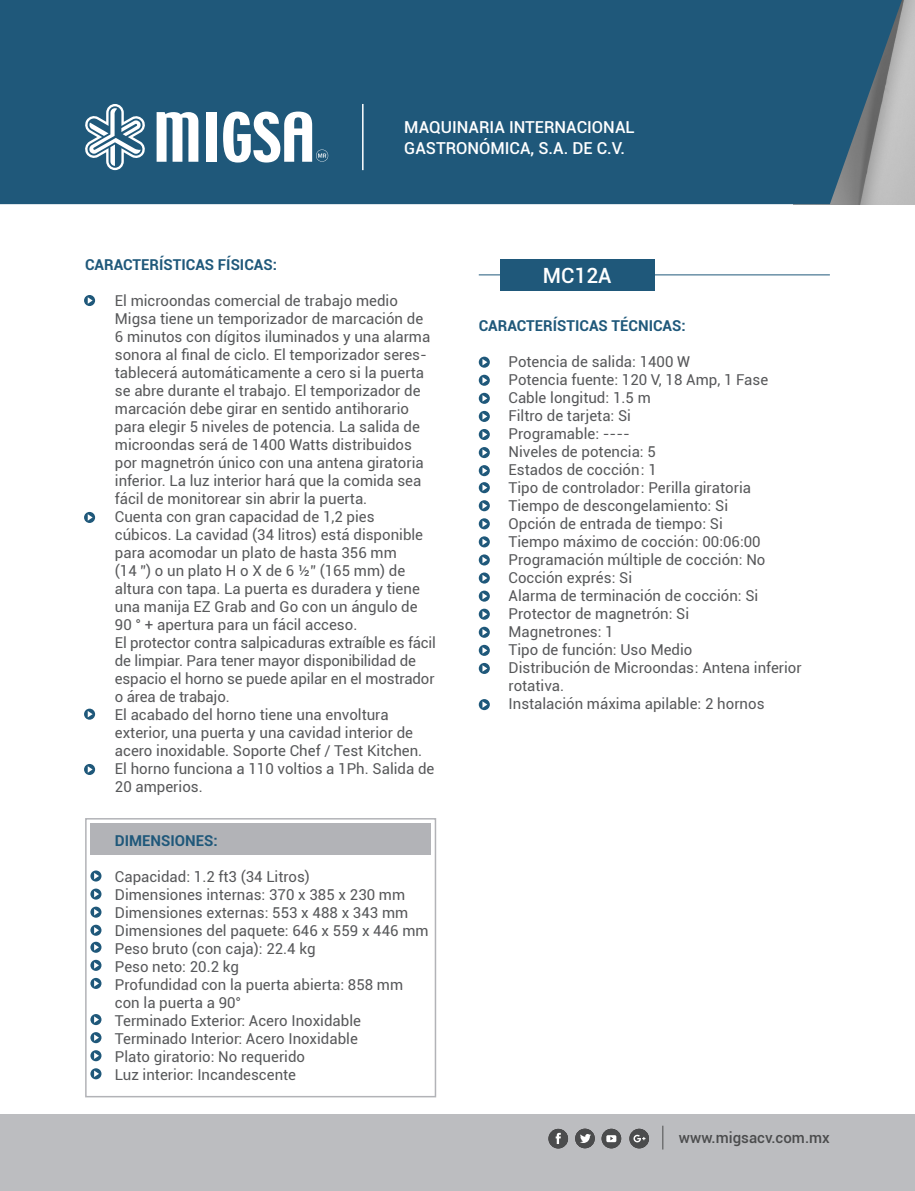
<style>
.page{position:relative;width:915px;height:1191px;background:#fff}
.page>*{position:absolute;margin:0;border:0;box-sizing:border-box;transform-origin:0 0}
.t1{font:500 21px "Roboto";color:#fff}
.t2{font:500 16.5px/21px "Roboto";color:#fff}
.t3{font:15px/18px "Roboto";color:#57585a}
.t4{font:700 15px "Roboto";color:#1f587a}
.t5{font:500 15px "Roboto";color:#4b4c4d}
</style>
<div class="page">
<hr style="left:478px;top:274px;width:351px;height:1px;background:#1f587a">
<div style="left:500px;top:259px;width:154px;height:32px;background:#1f587a"></div>
<div style="left:0;top:0;width:906px;height:204px;background:#1f587a"></div>
<div style="left:0;top:1114px;width:914px;height:77px;background:#bcbdc0"></div>
<svg style="left:84px;top:104px;width:62px;height:66px"></svg>
<svg style="left:156px;top:112px;width:42px;height:50px"></svg>
<div style="left:206px;top:112px;width:10px;height:50px;background:#fff"></div>
<svg style="left:223px;top:112px;width:105px;height:50px"></svg>
<hr style="left:362px;top:104px;width:1px;height:66px;background:#fff">
<div style="left:548px;top:1128px;width:20px;height:20px;background:#4b4c4d;border-radius:50%"></div>
<svg style="left:555px;top:1132px;width:5px;height:12px"></svg>
<div style="left:575px;top:1128px;width:19px;height:20px;background:#4b4c4d;border-radius:50%"></div>
<svg style="left:580px;top:1134px;width:10px;height:9px"></svg>
<div style="left:601px;top:1128px;width:20px;height:20px;background:#4b4c4d;border-radius:50%"></div>
<svg style="left:606px;top:1135px;width:10px;height:7px"></svg>
<div style="left:629px;top:1128px;width:19px;height:20px;background:#4b4c4d;border-radius:50%"></div>
<svg style="left:633px;top:1134px;width:12px;height:8px"></svg>
<svg style="left:662px;top:1125px;width:1px;height:24px"></svg>
<div style="left:90px;top:823px;width:341px;height:32px;background:#b2b3b7"></div>
<div style="left:85px;top:818px;width:351px;height:279px;border:2px solid #b2b3b7"></div>
<svg style="left:478px;top:357px;width:11px;height:11px"></svg>
<svg style="left:482px;top:359px;width:5px;height:6px"></svg>
<svg style="left:478px;top:375px;width:11px;height:11px"></svg>
<svg style="left:482px;top:377px;width:5px;height:6px"></svg>
<svg style="left:478px;top:393px;width:11px;height:11px"></svg>
<svg style="left:482px;top:395px;width:5px;height:6px"></svg>
<svg style="left:478px;top:500px;width:11px;height:11px"></svg>
<svg style="left:482px;top:502px;width:5px;height:7px"></svg>
<svg style="left:478px;top:518px;width:11px;height:11px"></svg>
<svg style="left:482px;top:520px;width:5px;height:7px"></svg>
<svg style="left:478px;top:536px;width:11px;height:11px"></svg>
<svg style="left:482px;top:538px;width:5px;height:7px"></svg>
<svg style="left:478px;top:554px;width:11px;height:11px"></svg>
<svg style="left:482px;top:557px;width:5px;height:6px"></svg>
<svg style="left:478px;top:572px;width:11px;height:11px"></svg>
<svg style="left:482px;top:575px;width:5px;height:6px"></svg>
<svg style="left:478px;top:590px;width:11px;height:11px"></svg>
<svg style="left:482px;top:593px;width:5px;height:6px"></svg>
<svg style="left:478px;top:608px;width:11px;height:12px"></svg>
<svg style="left:482px;top:611px;width:5px;height:6px"></svg>
<svg style="left:478px;top:627px;width:11px;height:11px"></svg>
<svg style="left:482px;top:629px;width:5px;height:6px"></svg>
<svg style="left:478px;top:465px;width:11px;height:11px"></svg>
<svg style="left:482px;top:467px;width:5px;height:7px"></svg>
<svg style="left:478px;top:411px;width:11px;height:11px"></svg>
<svg style="left:482px;top:413px;width:5px;height:7px"></svg>
<svg style="left:478px;top:429px;width:11px;height:11px"></svg>
<svg style="left:482px;top:431px;width:5px;height:7px"></svg>
<svg style="left:478px;top:447px;width:11px;height:11px"></svg>
<svg style="left:482px;top:449px;width:5px;height:7px"></svg>
<svg style="left:478px;top:482px;width:11px;height:11px"></svg>
<svg style="left:482px;top:484px;width:5px;height:7px"></svg>
<svg style="left:478px;top:645px;width:11px;height:11px"></svg>
<svg style="left:482px;top:647px;width:5px;height:6px"></svg>
<svg style="left:84px;top:295px;width:11px;height:11px"></svg>
<svg style="left:88px;top:297px;width:5px;height:7px"></svg>
<svg style="left:84px;top:708px;width:11px;height:11px"></svg>
<svg style="left:88px;top:711px;width:5px;height:6px"></svg>
<svg style="left:84px;top:512px;width:11px;height:11px"></svg>
<svg style="left:88px;top:514px;width:5px;height:6px"></svg>
<svg style="left:90px;top:959px;width:11px;height:12px"></svg>
<svg style="left:94px;top:962px;width:5px;height:6px"></svg>
<div style="left:90px;top:978px;width:11px;height:11px;background:#1f587a;border-radius:50%"></div>
<svg style="left:94px;top:980px;width:5px;height:6px"></svg>
<div style="left:90px;top:1014px;width:11px;height:11px;background:#1f587a;border-radius:50%"></div>
<svg style="left:94px;top:1016px;width:5px;height:6px"></svg>
<div style="left:90px;top:1032px;width:11px;height:11px;background:#1f587a;border-radius:50%"></div>
<svg style="left:94px;top:1034px;width:5px;height:7px"></svg>
<div style="left:90px;top:1050px;width:11px;height:11px;background:#1f587a;border-radius:50%"></div>
<svg style="left:94px;top:1052px;width:5px;height:7px"></svg>
<div style="left:90px;top:1068px;width:11px;height:11px;background:#1f587a;border-radius:50%"></div>
<svg style="left:94px;top:1070px;width:5px;height:7px"></svg>
<svg style="left:90px;top:924px;width:11px;height:11px"></svg>
<svg style="left:94px;top:927px;width:5px;height:6px"></svg>
<div style="left:90px;top:870px;width:11px;height:11px;background:#1f587a;border-radius:50%"></div>
<svg style="left:94px;top:873px;width:5px;height:6px"></svg>
<svg style="left:90px;top:888px;width:11px;height:11px"></svg>
<svg style="left:94px;top:891px;width:5px;height:6px"></svg>
<svg style="left:90px;top:906px;width:11px;height:11px"></svg>
<svg style="left:94px;top:909px;width:5px;height:6px"></svg>
<svg style="left:90px;top:941px;width:11px;height:11px"></svg>
<svg style="left:94px;top:944px;width:5px;height:6px"></svg>
<svg style="left:478px;top:663px;width:11px;height:11px"></svg>
<svg style="left:482px;top:665px;width:5px;height:6px"></svg>
<svg style="left:478px;top:699px;width:11px;height:11px"></svg>
<svg style="left:482px;top:701px;width:5px;height:7px"></svg>
<svg style="left:84px;top:764px;width:11px;height:11px"></svg>
<svg style="left:88px;top:766px;width:5px;height:6px"></svg>
<p class="t2" style="left:404px;top:116px;width:232px">MAQUINARIA INTERNACIONAL<br>GASTRONÓMICA, S.A. DE C.V.</p>
<p class="t4" style="left:85px;top:254px;width:193px">CARACTERÍSTICAS FÍSICAS:</p>
<p class="t3" style="left:115px;top:291px;width:317px">El microondas comercial de trabajo medio Migsa tiene un temporizador de marcación de 6 minutos con dígitos iluminados y una alarma sonora al final de ciclo. El temporizador seres&shy;tablecerá automáticamente a cero si la puerta se abre durante el trabajo. El temporizador de marcación debe girar en sentido antihorario para elegir 5 niveles de potencia. La salida de microondas será de 1400 Watts distribuidos por magnetrón único con una antena giratoria inferior. La luz interior hará que la comida sea fácil de monitorear sin abrir la puerta.</p>
<p class="t3" style="left:115px;top:507px;width:261px">Cuenta con gran capacidad de 1,2 pies</p>
<p class="t3" style="left:115px;top:525px;width:309px">cúbicos. La cavidad (34 litros) está disponible para acomodar un plato de hasta 356 mm</p>
<p class="t3" style="left:115px;top:561px;width:306px">(14 ”) o un plato H o X de 6 ½” (165 mm) de altura con tapa. La puerta es duradera y tiene una manija EZ Grab and Go con un ángulo de 90 ° + apertura para un fácil acceso.</p>
<p class="t3" style="left:115px;top:633px;width:322px">El protector contra salpicaduras extraíble es fácil de limpiar. Para tener mayor disponibilidad de espacio el horno se puede apilar en el mostrador o área de trabajo.</p>
<p class="t3" style="left:115px;top:705px;width:321px">El acabado del horno tiene una envoltura exterior, una puerta y una cavidad interior de acero inoxidable. Soporte Chef / Test Kitchen.<br>El horno funciona a 110 voltios a 1Ph. Salida de 20 amperios.</p>
<p class="t4" style="left:115px;top:830px;width:104px">DIMENSIONES:</p>
<p class="t3" style="left:115px;top:867px;width:196px">Capacidad: 1.2 ft3 (34 Litros)</p>
<p class="t3" style="left:115px;top:885px;width:292px">Dimensiones internas: 370 x 385 x 230 mm</p>
<p class="t3" style="left:115px;top:903px;width:295px">Dimensiones externas: 553 x 488 x 343 mm</p>
<p class="t3" style="left:115px;top:921px;width:315px">Dimensiones del paquete: 646 x 559 x 446 mm</p>
<p class="t3" style="left:115px;top:939px;width:202px">Peso bruto (con caja): 22.4 kg</p>
<p class="t3" style="left:115px;top:957px;width:126px">Peso neto: 20.2 kg</p>
<p class="t3" style="left:115px;top:975px;width:290px">Profundidad con la puerta abierta: 858 mm</p>
<p class="t3" style="left:115px;top:993px;width:128px">con la puerta a 90°</p>
<p class="t3" style="left:115px;top:1011px;width:247px">Terminado Exterior: Acero Inoxidable</p>
<p class="t3" style="left:115px;top:1029px;width:244px">Terminado Interior: Acero Inoxidable</p>
<p class="t3" style="left:115px;top:1047px;width:192px">Plato giratorio: No requerido</p>
<p class="t3" style="left:115px;top:1065px;width:183px">Luz interior: Incandescente</p>
<p class="t1" style="left:542px;top:260px;width:70px">MC12A</p>
<p class="t4" style="left:478px;top:315px;width:208px">CARACTERÍSTICAS TÉCNICAS:</p>
<p class="t3" style="left:508px;top:352px;width:183px">Potencia de salida: 1400 W</p>
<p class="t3" style="left:508px;top:370px;width:261px">Potencia fuente: 120 V, 18 Amp, 1 Fase</p>
<p class="t3" style="left:508px;top:388px;width:144px">Cable longitud: 1.5 m</p>
<p class="t3" style="left:508px;top:406px;width:124px">Filtro de tarjeta: Si</p>
<p class="t3" style="left:508px;top:424px;width:123px">Programable: ----</p>
<p class="t3" style="left:508px;top:442px;width:149px">Niveles de potencia: 5</p>
<p class="t3" style="left:508px;top:460px;width:150px">Estados de cocción: 1</p>
<p class="t3" style="left:508px;top:478px;width:244px">Tipo de controlador: Perilla giratoria</p>
<p class="t3" style="left:508px;top:496px;width:221px">Tiempo de descongelamiento: Si</p>
<p class="t3" style="left:508px;top:514px;width:216px">Opción de entrada de tiempo: Si</p>
<p class="t3" style="left:508px;top:532px;width:253px">Tiempo máximo de cocción: 00:06:00</p>
<p class="t3" style="left:508px;top:550px;width:258px">Programación múltiple de cocción: No</p>
<p class="t3" style="left:508px;top:568px;width:125px">Cocción exprés: Si</p>
<p class="t3" style="left:508px;top:586px;width:251px">Alarma de terminación de cocción: Si</p>
<p class="t3" style="left:508px;top:604px;width:182px">Protector de magnetrón: Si</p>
<p class="t3" style="left:508px;top:622px;width:107px">Magnetrones: 1</p>
<p class="t3" style="left:508px;top:640px;width:185px">Tipo de función: Uso Medio</p>
<p class="t3" style="left:508px;top:658px;width:294px">Distribución de Microondas: Antena inferior rotativa.</p>
<p class="t3" style="left:508px;top:694px;width:257px">Instalación máxima apilable: 2 hornos</p>
<p class="t5" style="left:678px;top:1127px;width:152px">www.migsacv.com.mx</p>
</div>
